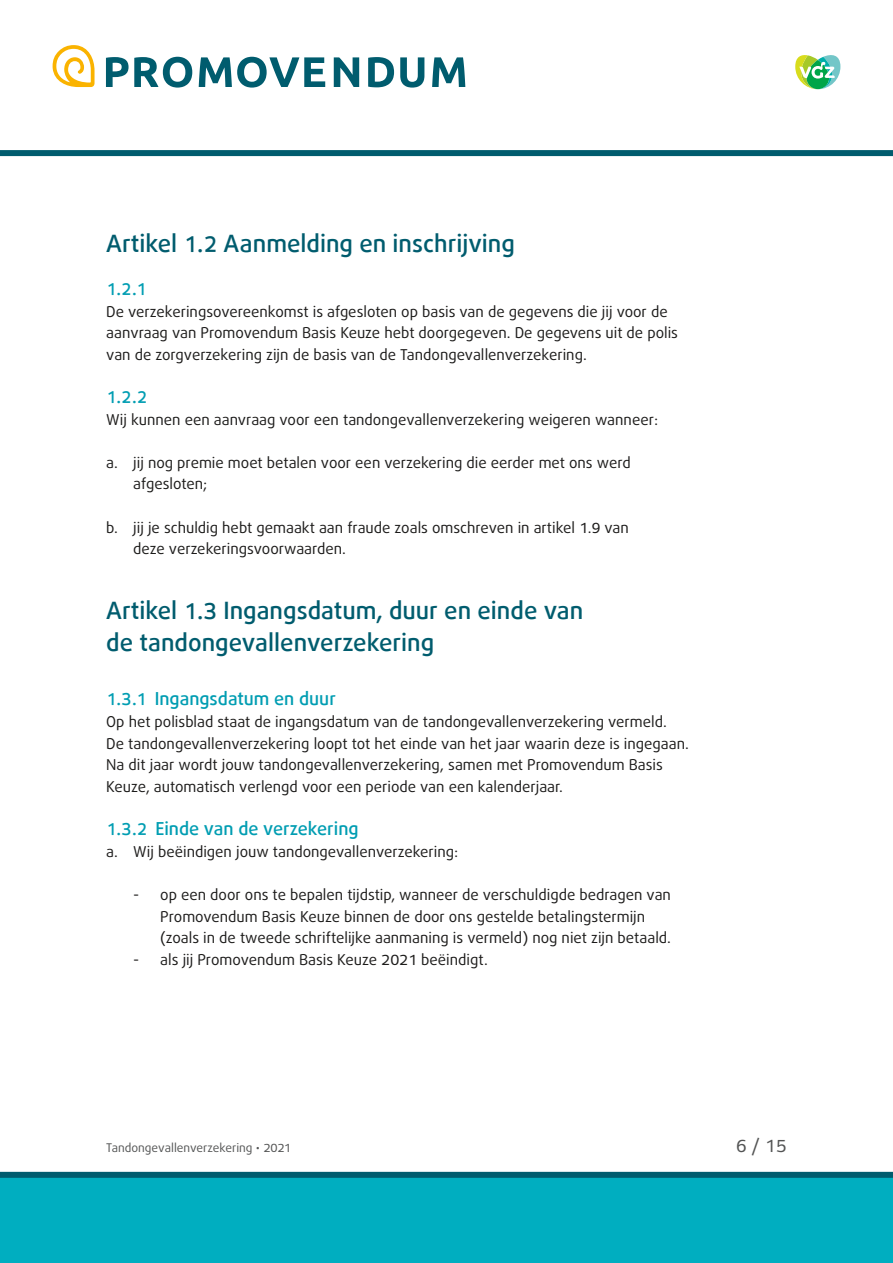
<style>
.page{position:relative;width:893px;height:1263px;background:#fff}
.page>*{position:absolute;margin:0;border:0;box-sizing:border-box;transform-origin:0 0}
.t1{font:500 24px/32.1px "Bagus";color:#005c6e}
.t2{font:500 18px "Bagus";color:#009db2}
.t3{font:18px "Bagus";color:#535454}
.t4{font:15px/21.6px "Bagus";color:#1c1b1a}
.t5{font:12px "Bagus";color:#535454}
</style>
<div class="page">
<div style="left:0;top:150px;width:893px;height:6px;background:#005c6e"></div>
<svg style="left:53px;top:45px;width:42px;height:42px"></svg>
<svg style="left:106px;top:57px;width:86px;height:31px"></svg>
<svg style="left:199px;top:57px;width:126px;height:31px"></svg>
<svg style="left:334px;top:57px;width:25px;height:30px"></svg>
<svg style="left:368px;top:57px;width:26px;height:30px"></svg>
<svg style="left:400px;top:57px;width:24px;height:31px"></svg>
<svg style="left:432px;top:57px;width:33px;height:30px"></svg>
<svg style="left:795px;top:55px;width:45px;height:34px"></svg>
<div style="left:0;top:1178px;width:893px;height:85px;background:#00aec0"></div>
<div style="left:0;top:1172px;width:893px;height:6px;background:#005c6e"></div>
<h1 class="t1" style="left:106px;top:227px;width:410px">Artikel 1.2 Aanmelding en inschrijving</h1>
<p class="t2" style="left:106px;top:277px;width:42px">1.2.1</p>
<p class="t4" style="left:106px;top:302px;width:573px">De verzekeringsovereenkomst is afgesloten op basis van de gegevens die jij voor de aanvraag van Promovendum Basis Keuze hebt doorgegeven. De gegevens uit de polis van de zorgverzekering zijn de basis van de Tandongevallenverzekering.</p>
<p class="t2" style="left:106px;top:385px;width:43px">1.2.2</p>
<p class="t4" style="left:106px;top:410px;width:553px">Wij kunnen een aanvraag voor een tandongevallenverzekering weigeren wanneer:</p>
<p class="t4" style="left:133px;top:453px;width:499px;text-indent:-27px">a. jij nog premie moet betalen voor een verzekering die eerder met ons werd afgesloten;</p>
<p class="t4" style="left:133px;top:518px;width:497px;text-indent:-27px">b. jij je schuldig hebt gemaakt aan fraude zoals omschreven in artikel 1.9 van deze verzekeringsvoorwaarden.</p>
<h1 class="t1" style="left:106px;top:595px;width:479px">Artikel 1.3 Ingangsdatum, duur en einde van de tandongevallenverzekering</h1>
<p class="t2" style="left:106px;top:687px;width:231px">1.3.1 Ingangsdatum en duur</p>
<p class="t4" style="left:106px;top:712px;width:584px">Op het polisblad staat de ingangsdatum van de tandongevallenverzekering vermeld.<br>De tandongevallenverzekering loopt tot het einde van het jaar waarin deze is ingegaan.<br>Na dit jaar wordt jouw tandongevallenverzekering, samen met Promovendum Basis Keuze, automatisch verlengd voor een periode van een kalenderjaar.</p>
<p class="t2" style="left:106px;top:817px;width:254px">1.3.2 Einde van de verzekering</p>
<p class="t4" style="left:106px;top:842px;width:354px">a. Wij beëindigen jouw tandongevallenverzekering:</p>
<p class="t4" style="left:160px;top:885px;width:512px;text-indent:-27px">- op een door ons te bepalen tijdstip, wanneer de verschuldigde bedragen van<br>Promovendum Basis Keuze binnen de door ons gestelde betalingstermijn (zoals in de tweede schriftelijke aanmaning is vermeld) nog niet zijn betaald.</p>
<p class="t4" style="left:133px;top:950px;width:356px">- als jij Promovendum Basis Keuze 2021 beëindigt.</p>
<p class="t5" style="left:106px;top:1140px;width:186px">Tandongevallenverzekering • 2021</p>
<p class="t3" style="left:736px;top:1134px;width:52px">6 / 15</p>
</div>
